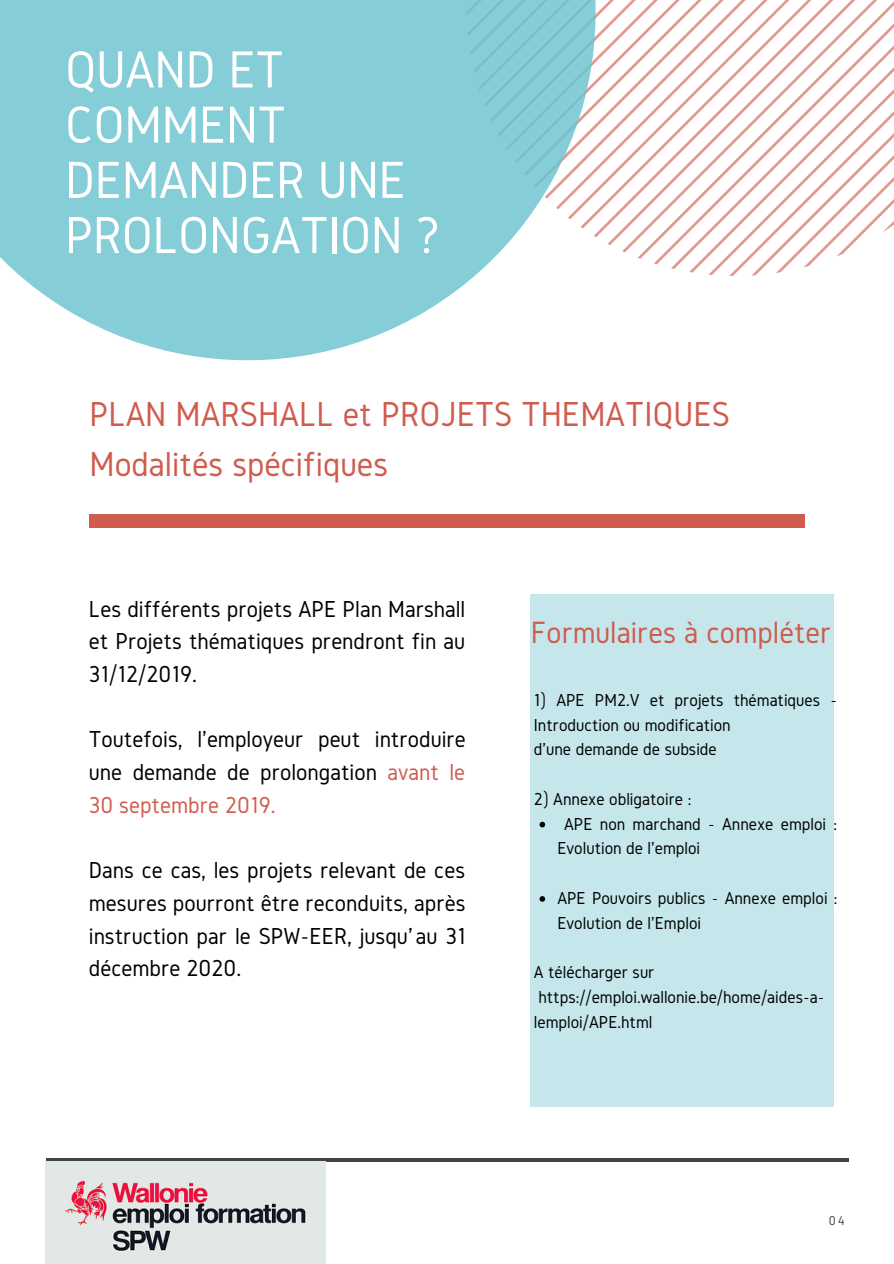
<style>
.page{position:relative;width:894px;height:1264px;background:#fff}
.page>*{position:absolute;margin:0;border:0;box-sizing:border-box;transform-origin:0 0}
.t1{font:54px/55.2px "Gidole";letter-spacing:-.01em;color:#fff}
.t2{font:36px/49.5px "Gidole";color:#d05c4e}
.t3{font:31.95px "Gidole";color:#d05c4e}
.t4{font:24px/32.7px "Gidole";color:#000;text-align:justify}
.t5{font:18px/24.8px "Gidole";color:#000}
.t6{font:13.2px "Gidole";color:#444440}
.s1{color:#d05c4e}
</style>
<div class="page">
<svg style="left:595px;top:0;width:298px;height:275px"></svg>
<hr style="left:46px;top:1158px;width:802px;height:3px;background:#444440">
<svg style="left:0;top:0;width:595px;height:360px;fill:#85cdd7"></svg>
<img style="left:46px;top:1161px;width:279px;height:102px">
<div style="left:89px;top:514px;width:715px;height:14px;background:#d05c4e"></div>
<div style="left:530px;top:594px;width:303px;height:512px;background:#c5e7ec"></div>
<svg style="left:539px;top:821px;width:6px;height:6px"></svg>
<svg style="left:539px;top:896px;width:6px;height:5px"></svg>
<h1 class="t1" style="left:65px;top:41px;width:377px">QUAND ET<br>COMMENT<br>DEMANDER UNE<br>PROLONGATION ?</h1>
<h2 class="t2" style="left:89px;top:389px;width:642px">PLAN MARSHALL et PROJETS THEMATIQUES<br>Modalités spécifiques</h2>
<p class="t4" style="left:89px;top:592px;width:378px">Les différents projets APE Plan Marshall et Projets thématiques prendront fin au 31/12/2019.</p>
<p class="t4" style="left:89px;top:722px;width:378px">Toutefois, l'employeur peut introduire une demande de prolongation <span class="s1">avant le 30 septembre 2019.</span></p>
<p class="t4" style="left:89px;top:853px;width:378px">Dans ce cas, les projets relevant de ces mesures pourront être reconduits, après instruction par le SPW-EER, jusqu’ au 31 décembre 2020.</p>
<h3 class="t3" style="left:530px;top:614px;width:302px">Formulaires à compléter</h3>
<p class="t5" style="left:533px;top:687px;width:304px">1) APE PM2.V et projets thématiques -<br>Introduction ou modification<br>d'une demande de subside</p>
<p class="t5" style="left:533px;top:786px;width:159px">2) Annexe obligatoire :</p>
<p class="t5" style="left:564px;top:811px;width:274px">APE non marchand - Annexe emploi :</p>
<p class="t5" style="left:557px;top:835px;width:144px">Evolution de l'emploi</p>
<p class="t5" style="left:557px;top:885px;width:281px">APE Pouvoirs publics - Annexe emploi :<br>Evolution de l'Emploi</p>
<p class="t5" style="left:533px;top:959px;width:292px">A télécharger sur https://emploi.wallonie.be/home/aides-a&shy;lemploi/APE.html</p>
<p class="t6" style="left:828px;top:1213px;width:18px">04</p>
</div>
